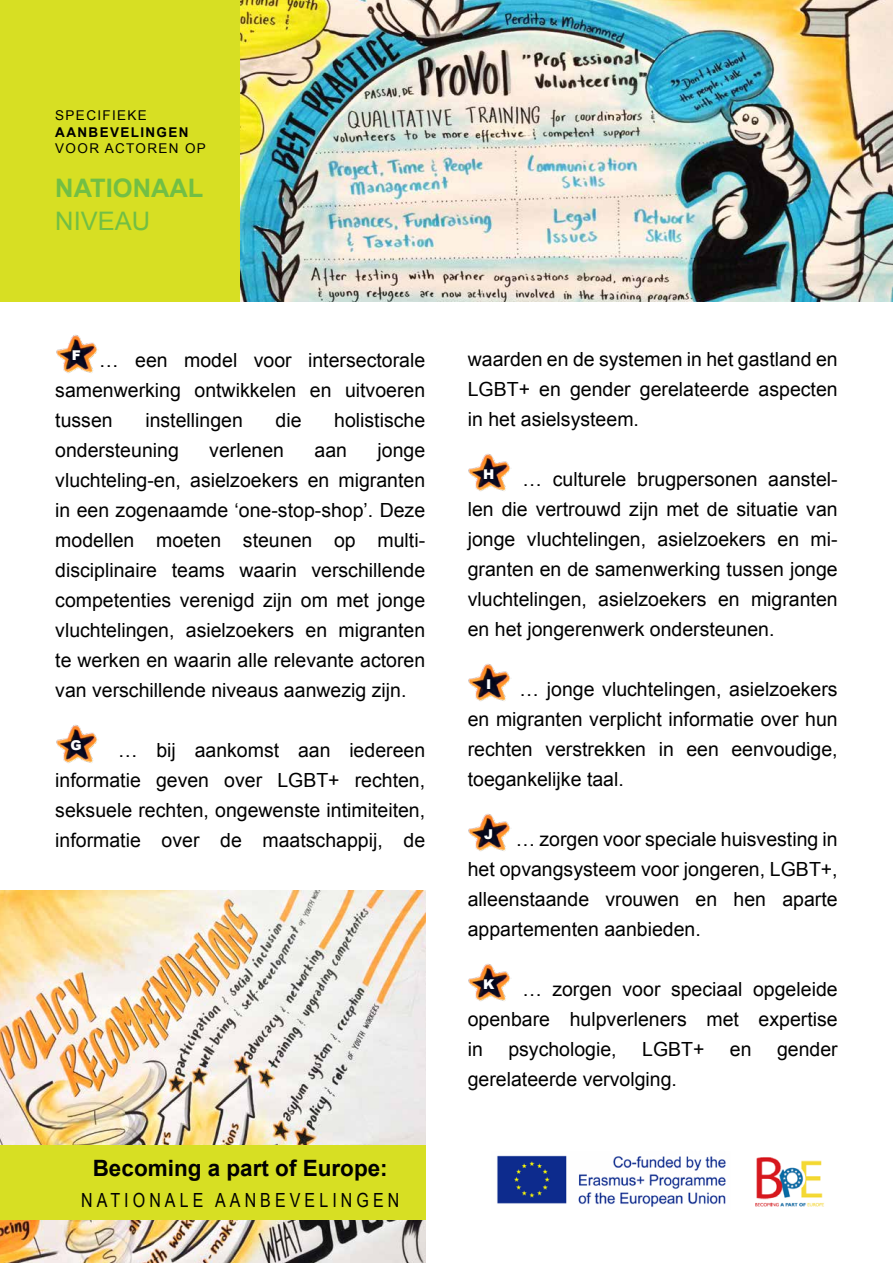
<style>
.page{position:relative;width:893px;height:1263px;background:#fff}
.page>*{position:absolute;margin:0;border:0;box-sizing:border-box;transform-origin:0 0}
.t1{font:700 25.5px "Arial";color:#72bf44}
.t2{font:25.5px "Arial";color:#72bf44}
.t3{font:700 22.5px "Arial";color:#000}
.t4{font:19.5px/30px "Arial";color:#000;text-align:justify}
.t5{font:19.5px "Arial Narrow";letter-spacing:.21em;color:#000}
.t6{font:13.5px "Arial";letter-spacing:.1em;color:#000}
.t7{font:700 13.5px "Arial";letter-spacing:.1em;color:#000}
.t8{font:900 13.5px "Arial";color:#fff}
</style>
<div class="page">
<div style="left:0;top:0;width:240px;height:302px;background:#d7df23"></div>
<img style="left:240px;top:0;width:653px;height:302px">
<img style="left:755px;top:1157px;width:69px;height:50px">
<img style="left:497px;top:1155px;width:229px;height:52px">
<div style="left:0;top:1144px;width:425px;height:77px;background:#d7df23"></div>
<img style="left:56px;top:334px;width:42px;height:39px">
<img style="left:56px;top:724px;width:42px;height:39px">
<img style="left:468px;top:453px;width:43px;height:38px">
<img style="left:468px;top:663px;width:43px;height:38px">
<img style="left:468px;top:813px;width:43px;height:38px">
<img style="left:468px;top:963px;width:43px;height:38px">
<img style="left:0;top:1221px;width:425px;height:42px">
<img style="left:0;top:891px;width:425px;height:253px">
<p class="t6" style="left:55px;top:107px;width:93px">SPECIFIEKE</p>
<p class="t7" style="left:55px;top:123px;width:135px">AANBEVELINGEN</p>
<p class="t6" style="left:55px;top:139px;width:152px">VOOR ACTOREN OP</p>
<h1 class="t1" style="left:55px;top:171px;width:150px">NATIONAAL</h1>
<h1 class="t2" style="left:55px;top:204px;width:96px">NIVEAU</h1>
<p class="t4" style="left:55px;top:345px;width:371px;text-indent:16px"><sup>F</sup> … een model voor intersectorale samenwerking ontwikkelen en uitvoeren tussen</p>
<p class="t4" style="left:145px;top:405px;width:99px">instellingen</p>
<p class="t4" style="left:276px;top:405px;width:28px">die</p>
<p class="t4" style="left:334px;top:405px;width:93px">holistische</p>
<p class="t4" style="left:55px;top:435px;width:125px">ondersteuning</p>
<p class="t4" style="left:209px;top:435px;width:76px">verlenen</p>
<p class="t4" style="left:315px;top:435px;width:34px">aan</p>
<p class="t4" style="left:55px;top:435px;width:371px;text-indent:322px">jonge vluchteling-en, asielzoekers en migranten in een zogenaamde ‘one-stop-shop’. Deze modellen moeten steunen op multi&shy;disciplinaire teams waarin verschillende competenties verenigd zijn om met jonge vluchtelingen, asielzoekers en migranten te werken en waarin alle relevante actoren van verschillende niveaus aanwezig zijn.</p>
<p class="t8" style="left:71px;top:735px;width:13px">G</p>
<p class="t4" style="left:55px;top:735px;width:371px;text-indent:63px">… bij aankomst aan iedereen informatie geven over LGBT+ rechten, seksuele rechten, ongewenste intimiteiten, informatie over de maatschappij, de</p>
<p class="t3" style="left:93px;top:1153px;width:297px">Becoming a part of Europe:</p>
<p class="t5" style="left:81px;top:1186px;width:320px">NATIONALE AANBEVELINGEN</p>
<p class="t4" style="left:468px;top:344px;width:371px">waarden en de systemen in het gastland en LGBT+ en gender gerelateerde aspecten in het asielsysteem.</p>
<p class="t8" style="left:483px;top:464px;width:13px">H</p>
<p class="t4" style="left:468px;top:464px;width:371px;text-indent:55px">… culturele brugpersonen aanstel&shy;len die vertrouwd zijn met de situatie van jonge vluchtelingen, asielzoekers en mi&shy;granten en de samenwerking tussen jonge vluchtelingen, asielzoekers en migranten en het jongerenwerk ondersteunen.</p>
<p class="t8" style="left:486px;top:674px;width:7px">I</p>
<p class="t4" style="left:468px;top:674px;width:371px;text-indent:52px">… jonge vluchtelingen, asielzoekers en migranten verplicht informatie over hun rechten verstrekken in een eenvoudige, toegankelijke taal.</p>
<p class="t4" style="left:468px;top:824px;width:371px;text-indent:16px"><sup>J</sup> … zorgen voor speciale huisvesting in het opvangsysteem voor jongeren, LGBT+, alleenstaande vrouwen en hen aparte appartementen aanbieden.</p>
<p class="t8" style="left:483px;top:974px;width:13px">K</p>
<p class="t4" style="left:468px;top:974px;width:371px;text-indent:55px">… zorgen voor speciaal opgeleide openbare hulpverleners met expertise in</p>
<p class="t4" style="left:508px;top:1034px;width:110px">psychologie,</p>
<p class="t4" style="left:642px;top:1034px;width:64px">LGBT+</p>
<p class="t4" style="left:730px;top:1034px;width:23px">en</p>
<p class="t4" style="left:777px;top:1034px;width:62px">gender</p>
<p class="t4" style="left:468px;top:1064px;width:211px">gerelateerde vervolging.</p>
</div>
